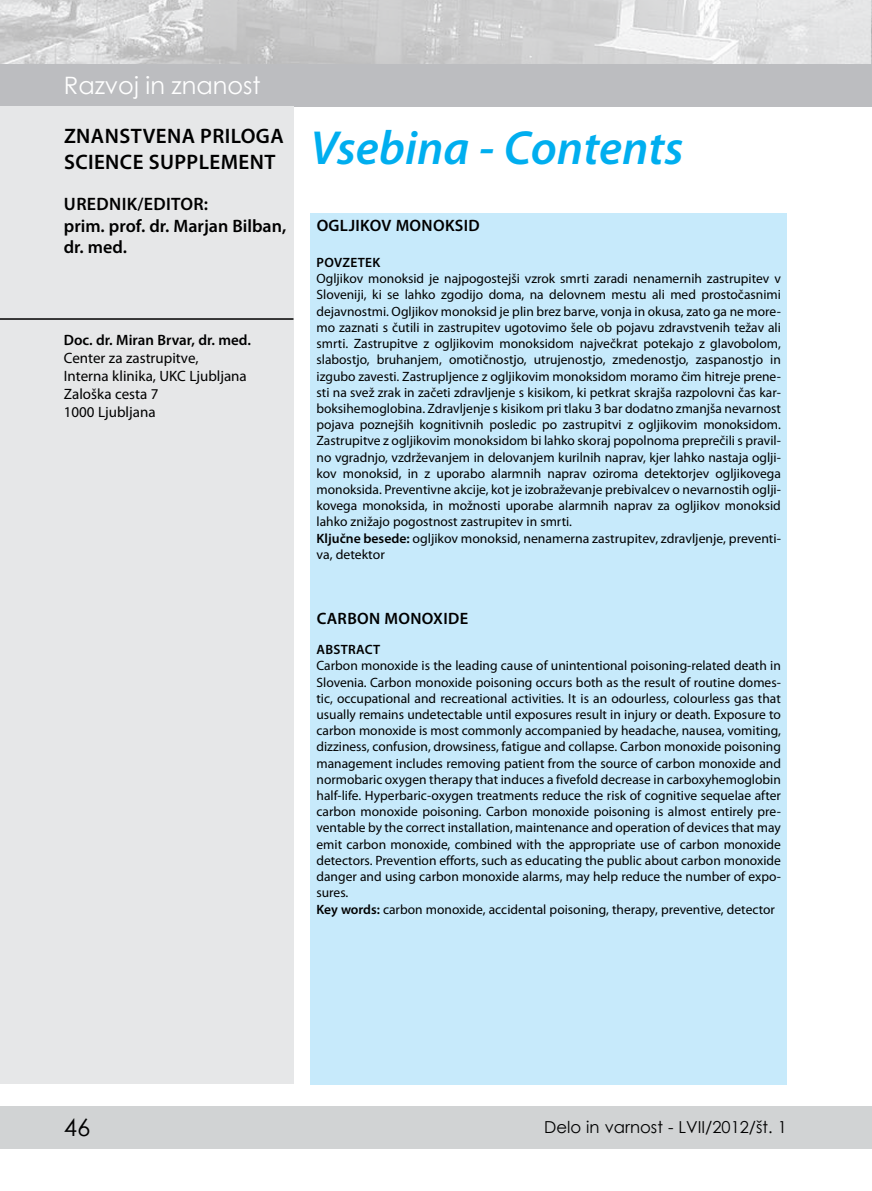
<style>
.page{position:relative;width:872px;height:1191px;background:#fff}
.page>*{position:absolute;margin:0;border:0;box-sizing:border-box;transform-origin:0 0}
.t1{font:italic 600 48px "Myriad Pro";color:#00aeef}
.t2{font:24px "Century Gothic";color:#fff}
.t3{font:24px "Century Gothic";color:#000}
.t4{font:600 21px/25.2px "Myriad Pro";letter-spacing:.02em;color:#000}
.t5{font:600 18px/21.6px "Myriad Pro";color:#000}
.t6{font:600 16.5px "Myriad Pro";letter-spacing:.02em;color:#000}
.t7{font:16.5px "Century Gothic";color:#000}
.t8{font:15px/18px "Myriad Pro";color:#000}
.t9{font:13.5px/16.2px "Myriad Pro";color:#000}
.t10{font:600 13.5px "Myriad Pro";color:#000}
.s1{font-weight:600}
</style>
<div class="page">
<div style="left:0;top:1106px;width:872px;height:42px;background:#d1d3d4"></div>
<img style="left:0;top:0;width:872px;height:64px">
<div style="left:0;top:64px;width:872px;height:42px;background:#bcbdc0"></div>
<div style="left:0;top:106px;width:293px;height:978px;background:#e6e7e8"></div>
<div style="left:310px;top:213px;width:477px;height:871px;background:#c7eafb"></div>
<hr style="left:0;top:318px;width:293px;height:2px;background:#000">
<p class="t2" style="left:64px;top:69px;width:198px">Razvoj in znanost</p>
<p class="t4" style="left:64px;top:123px;width:14px">Znans</p>
<p class="t4" style="left:64px;top:123px;width:147px;text-indent:67px">tvena pri-lo-ga<br>Sci ence sup-pl</p>
<p class="t4" style="left:209px;top:148px;width:67px">e-m ent</p>
<p class="t5" style="left:64px;top:193px;width:224px;text-indent:74px">/Editor:<br>prim. prof. dr. Marjan Bilban, dr. med.</p>
<p class="t5" style="left:64px;top:193px;width:44px">Urednik</p>
<p class="t8" style="left:64px;top:330px;width:189px"><span class="s1">Doc. dr. Miran Brvar, dr. med.<br></span>Center za zastrupitve,<br>Interna klinika, UKC Ljubljana<br>Zaloška cesta 7<br>1000 Ljubljana</p>
<p class="t1" style="left:310px;top:117px;width:374px">Vsebina - Contents</p>
<p class="t6" style="left:317px;top:215px;width:165px">OGLJIKOV MONOKSID</p>
<p class="t9" style="left:316px;top:254px;width:466px"><span class="s1">Povzetek<br></span>Ogljikov monoksid je najpogostejši vzrok smrti zaradi nenamernih zastrupitev v Sloveniji, ki se lahko zgodijo doma, na delovnem mestu ali med prostočasnimi dejavnostmi. Ogljikov monoksid je plin brez barve, vonja in okusa, zato ga ne more&shy;mo zaznati s čutili in zastrupitev ugotovimo šele ob pojavu zdravstvenih težav ali smrti. Zastrupitve z ogljikovim monoksidom največkrat potekajo z glavobolom, slabostjo, bruhanjem, omotičnostjo, utrujenostjo, zmedenostjo, zaspanostjo in izgubo zavesti. Zastrupljence z ogljikovim monoksidom moramo čim hitreje prene&shy;sti na svež zrak in začeti zdravljenje s kisikom, ki petkrat skrajša razpolovni čas kar&shy;boksihemoglobina. Zdravljenje s kisikom pri tlaku 3 bar dodatno zmanjša nevarnost pojava poznejših kognitivnih posledic po zastrupitvi z ogljikovim monoksidom.<br>Zastrupitve z ogljikovim monoksidom bi lahko skoraj popolnoma preprečili s pravil&shy;no vgradnjo, vzdrževanjem in delovanjem kurilnih naprav, kjer lahko nastaja oglji&shy;kov monoksid, in z uporabo alarmnih naprav oziroma detektorjev ogljikovega monoksida. Preventivne akcije, kot je izobraževanje prebivalcev o nevarnostih oglji&shy;kovega monoksida, in možnosti uporabe alarmnih naprav za ogljikov monoksid lahko znižajo pogostnost zastrupitev in smrti.<br><span class="s1">Ključne besede:</span> ogljikov monoksid, nenamerna zastrupitev, zdravljenje, preventi&shy;va, detektor</p>
<p class="t6" style="left:317px;top:607px;width:151px">CARBON MONOXIDE</p>
<p class="t10" style="left:317px;top:641px;width:41px">Abstrac</p>
<p class="t9" style="left:316px;top:641px;width:466px;text-indent:57px"><span class="s1">t<br></span>Carbon monoxide is the leading cause of unintentional poisoning-related death in Slovenia. Carbon monoxide poisoning occurs both as the result of routine domes&shy;tic, occupational and recreational activities. It is an odourless, colourless gas that usually remains undetectable until exposures result in injury or death. Exposure to carbon monoxide is most commonly accompanied by headache, nausea, vomiting, dizziness, confusion, drowsiness, fatigue and collapse. Carbon monoxide poisoning management includes removing patient from the source of carbon monoxide and normobaric oxygen therapy that induces a fivefold decrease in carboxyhemoglobin half-life. Hyperbaric-oxygen treatments reduce the risk of cognitive sequelae after carbon monoxide poisoning. Carbon monoxide poisoning is almost entirely pre&shy;ventable by the correct installation, maintenance and operation of devices that may emit carbon monoxide, combined with the appropriate use of carbon monoxide detectors. Prevention efforts, such as educating the public about carbon monoxide danger and using carbon monoxide alarms, may help reduce the number of expo&shy;sures.<br><span class="s1">Key words:</span> carbon monoxide, accidental poisoning, therapy, preventive, detector</p>
<p class="t3" style="left:64px;top:1110px;width:28px">46</p>
<p class="t7" style="left:544px;top:1115px;width:244px">Delo in varnost - LVII/2012/št. 1</p>
</div>
